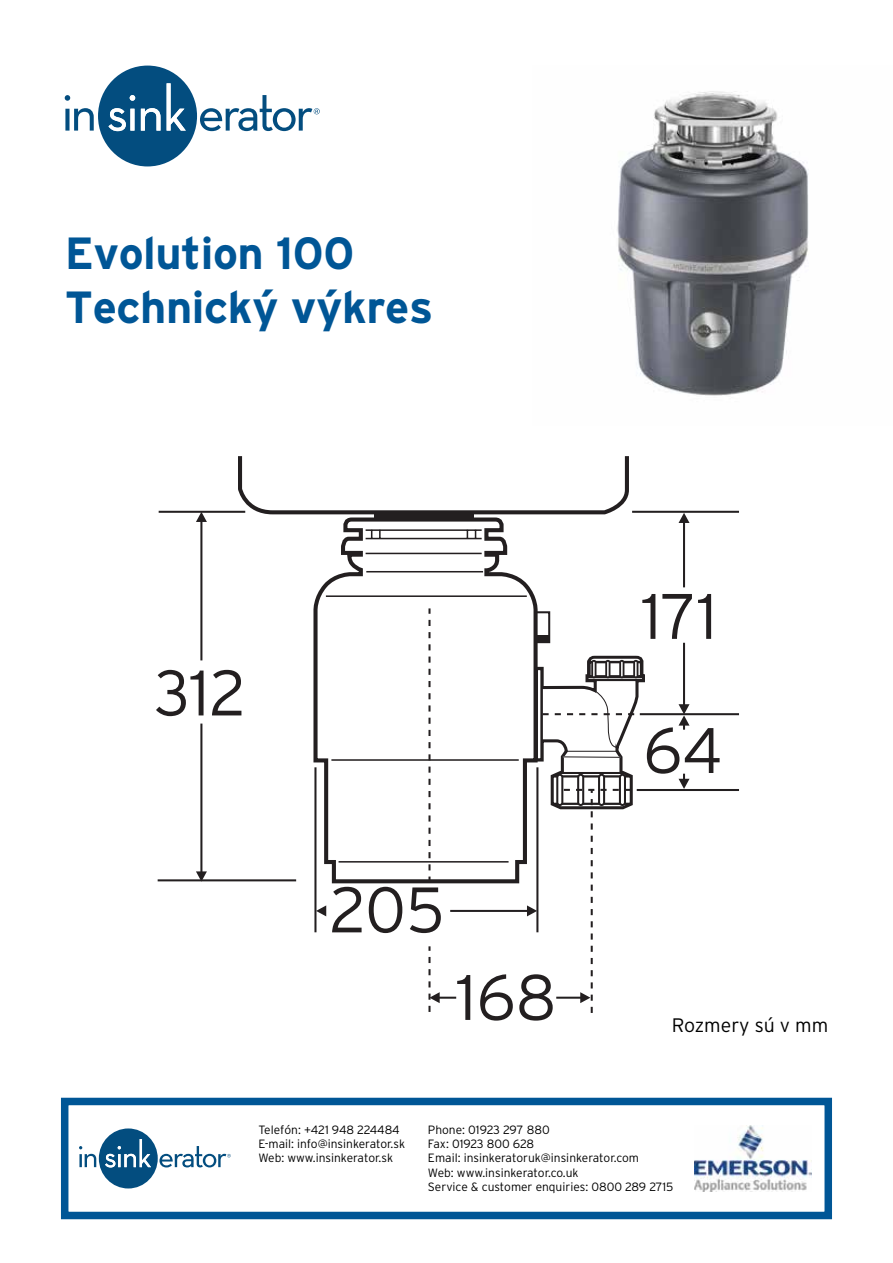
<style>
.page{position:relative;width:893px;height:1263px;background:#fff}
.page>*{position:absolute;margin:0;border:0;box-sizing:border-box;transform-origin:0 0}
.t1{font:300 64.2px "Interstate";color:#231f20}
.t2{font:700 45px/54px "Interstate";letter-spacing:-.01em;color:#005696}
.t3{font:300 19.5px "Interstate";color:#000}
.t4{font:300 12px/14.4px "Interstate";color:#010101}
</style>
<div class="page">
<div style="left:533px;top:611px;width:17px;height:32px;border:2px solid #231f20"></div>
<svg style="left:313px;top:516px;width:227px;height:369px"></svg>
<hr style="left:366px;top:538px;width:116px;height:1px;background:#231f20">
<hr style="left:366px;top:529px;width:116px;height:2px;background:#231f20">
<hr style="left:366px;top:571px;width:117px;height:1px;background:#231f20">
<hr style="left:331px;top:759px;width:188px;height:2px;background:#231f20">
<hr style="left:339px;top:861px;width:170px;height:1px;background:#231f20">
<svg style="left:379px;top:531px;width:2px;height:7px"></svg>
<hr style="left:366px;top:553px;width:116px;height:1px;background:#231f20">
<hr style="left:326px;top:595px;width:201px;height:2px;background:#231f20">
<div style="left:535px;top:635px;width:14px;height:7px;background:#231f20"></div>
<hr style="left:314px;top:767px;width:2px;height:165px;background:#231f20">
<hr style="left:158px;top:879px;width:138px;height:2px;background:#231f20">
<hr style="left:159px;top:511px;width:86px;height:2px;background:#231f20">
<hr style="left:632px;top:511px;width:107px;height:2px;background:#231f20">
<svg style="left:428px;top:608px;width:3px;height:275px"></svg>
<hr style="left:640px;top:713px;width:99px;height:2px;background:#231f20">
<hr style="left:637px;top:789px;width:102px;height:2px;background:#231f20">
<hr style="left:200px;top:519px;width:2px;height:141px;background:#231f20">
<svg style="left:196px;top:512px;width:11px;height:10px"></svg>
<svg style="left:316px;top:905px;width:10px;height:11px"></svg>
<hr style="left:450px;top:910px;width:80px;height:2px;background:#231f20">
<hr style="left:436px;top:997px;width:20px;height:2px;background:#231f20">
<svg style="left:428px;top:946px;width:12px;height:66px"></svg>
<hr style="left:683px;top:520px;width:2px;height:67px;background:#231f20">
<svg style="left:678px;top:513px;width:11px;height:10px"></svg>
<svg style="left:678px;top:774px;width:11px;height:15px"></svg>
<hr style="left:683px;top:643px;width:2px;height:64px;background:#231f20">
<svg style="left:678px;top:704px;width:11px;height:26px"></svg>
<hr style="left:200px;top:723px;width:2px;height:152px;background:#231f20">
<svg style="left:196px;top:871px;width:11px;height:9px"></svg>
<svg style="left:236px;top:456px;width:393px;height:60px"></svg>
<svg style="left:515px;top:654px;width:132px;height:359px"></svg>
<img style="left:617px;top:91px;width:192px;height:305px">
<div style="left:98px;top:66px;width:99px;height:100px;background:#034d7f;border-radius:50%"></div>
<svg style="left:65px;top:95px;width:29px;height:36px"></svg>
<svg style="left:108px;top:95px;width:27px;height:36px"></svg>
<svg style="left:141px;top:108px;width:19px;height:23px"></svg>
<svg style="left:167px;top:83px;width:19px;height:48px"></svg>
<svg style="left:200px;top:95px;width:120px;height:36px"></svg>
<div style="left:61px;top:1098px;width:771px;height:121px;border:8px solid #005696"></div>
<img style="left:695px;top:1126px;width:117px;height:65px">
<div style="left:99px;top:1128px;width:59px;height:60px;background:#034d7f;border-radius:50%"></div>
<svg style="left:79px;top:1146px;width:17px;height:21px"></svg>
<svg style="left:105px;top:1139px;width:46px;height:28px"></svg>
<svg style="left:159px;top:1146px;width:72px;height:21px"></svg>
<h2 class="t2" style="left:65px;top:226px;width:370px">Evolution 100<br>Technický výkres</h2>
<h1 class="t1" style="left:154px;top:657px;width:93px">312</h1>
<h1 class="t1" style="left:330px;top:874px;width:117px">205</h1>
<h1 class="t1" style="left:456px;top:961px;width:102px">168</h1>
<h1 class="t1" style="left:641px;top:580px;width:77px">171</h1>
<h1 class="t1" style="left:643px;top:714px;width:81px">64</h1>
<h3 class="t3" style="left:672px;top:1014px;width:158px">Rozmery sú v mm</h3>
<p class="t4" style="left:258px;top:1122px;width:148px">Telefón: +421 948 224484<br>E-mail: info@insinkerator.sk<br>Web: www.insinkerator.sk</p>
<p class="t4" style="left:428px;top:1122px;width:247px">Phone: 01923 297 880<br>Fax: 01923 800 628<br>Email: insinkeratoruk@insinkerator.com<br>Web: www.insinkerator.co.uk<br>Service &amp; customer enquiries: 0800 289 2715</p>
</div>
